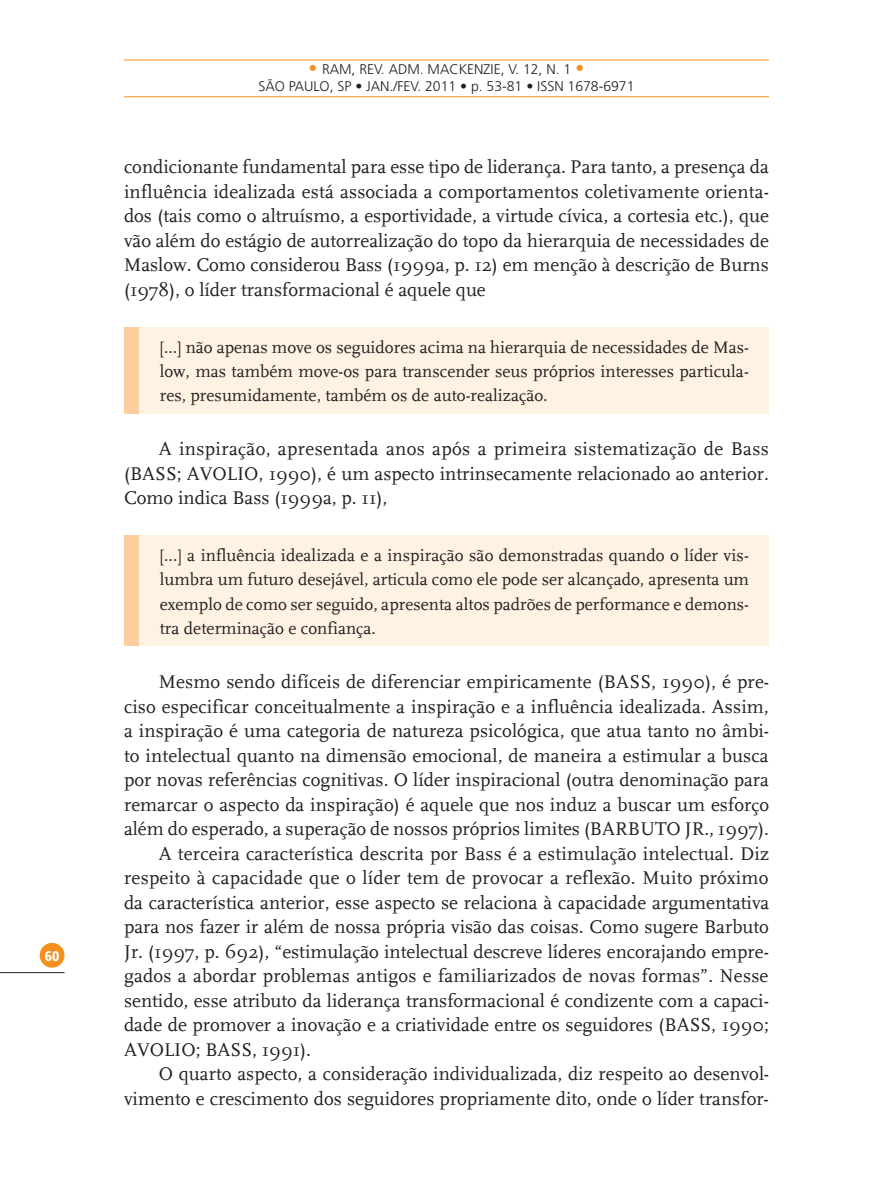
<style>
.page{position:relative;width:893px;height:1191px;background:#fff}
.page>*{position:absolute;margin:0;border:0;box-sizing:border-box;transform-origin:0 0}
.t1{font:19.25px/24.5px "FF Scala Definitive";color:#231f20;text-align:justify}
.t2{font:17.5px/24.2px "FF Scala Definitive";color:#231f20;text-align:justify}
.t3{font:300 14px/16.8px "Frutiger LT Std";color:#231f20;text-align:center}
.t4{font:900 condensed 14px "Frutiger LT Std";color:#fff}
.s1{font-size:17.5px;color:#f4901d}
</style>
<div class="page">
<div style="left:40px;top:943px;width:24px;height:24px;background:#f4901d;border-radius:50%"></div>
<hr style="left:0;top:972px;width:64px;height:1px;background:#231f20">
<hr style="left:124px;top:96px;width:645px;height:1px;background:#f4901d">
<hr style="left:124px;top:60px;width:645px;height:1px;background:#f4901d">
<div style="left:124px;top:327px;width:16px;height:86px;background:#fcce9d"></div>
<div style="left:140px;top:327px;width:629px;height:86px;background:#fef2e3"></div>
<div style="left:124px;top:536px;width:16px;height:110px;background:#fcce9d"></div>
<div style="left:140px;top:536px;width:629px;height:110px;background:#fef2e3"></div>
<p class="t4" style="left:45px;top:947px;width:16px">60</p>
<p class="t3" style="left:258px;top:61px;width:378px"><span class="s1">•</span> RAM, REV. ADM. MACKENZIE, V. 12, N. 1 <span class="s1">•<br></span>SÃO PAULO, SP • JAN./FEV. 2011 • p. 53-81 • ISSN 1678-6971</p>
<p class="t1" style="left:124px;top:155px;width:646px">condicionante fundamental para esse tipo de liderança. Para tanto, a presença da influência idealizada está associada a comportamentos coletivamente orienta&shy;dos (tais como o altruísmo, a esportividade, a virtude cívica, a cortesia etc.), que vão além do estágio de autorrealização do topo da hierarquia de necessidades de Maslow. Como considerou Bass (1999a, p. 12) em menção à descrição de Burns (1978), o líder transformacional é aquele que</p>
<p class="t2" style="left:160px;top:335px;width:591px">[...] não apenas move os seguidores acima na hierarquia de necessidades de Mas&shy;low, mas também move-os para transcender seus próprios interesses particula&shy;res, presumidamente, também os de auto-realização.</p>
<p class="t1" style="left:124px;top:437px;width:646px;text-indent:35px">A inspiração, apresentada anos após a primeira sistematização de Bass (BASS; AVOLIO, 1990), é um aspecto intrinsecamente relacionado ao anterior.<br>Como indica Bass (1999a, p. 11),</p>
<p class="t2" style="left:160px;top:544px;width:591px">[...] a influência idealizada e a inspiração são demonstradas quando o líder vis&shy;lumbra um futuro desejável, articula como ele pode ser alcançado, apresenta um exemplo de como ser seguido, apresenta altos padrões de performance e demons&shy;tra determinação e confiança.</p>
<p class="t1" style="left:159px;top:670px;width:612px">Mesmo sendo difíceis de diferenciar empiricamente (BASS, 1990), é pre-</p>
<p class="t1" style="left:124px;top:694px;width:646px">ciso especificar conceitualmente a inspiração e a influência idealizada. Assim,</p>
<p class="t1" style="left:124px;top:719px;width:646px">a inspiração é uma categoria de natureza psicológica, que atua tanto no âmbi-</p>
<p class="t1" style="left:124px;top:743px;width:646px">to intelectual quanto na dimensão emocional, de maneira a estimular a busca</p>
<p class="t1" style="left:124px;top:768px;width:646px">por novas referências cognitivas. O líder inspiracional (outra denominação para</p>
<p class="t1" style="left:124px;top:792px;width:647px">remarcar o aspecto da inspiração) é aquele que nos induz a buscar um esforço</p>
<p class="t1" style="left:124px;top:817px;width:646px">além do esperado, a superação de nossos próprios limites (BARBUTO JR., 1997).</p>
<p class="t1" style="left:159px;top:841px;width:612px">A terceira característica descrita por Bass é a estimulação intelectual. Diz</p>
<p class="t1" style="left:124px;top:866px;width:646px">respeito à capacidade que o líder tem de provocar a reflexão. Muito próximo</p>
<p class="t1" style="left:124px;top:890px;width:647px">da característica anterior, esse aspecto se relaciona à capacidade argumentativa</p>
<p class="t1" style="left:124px;top:915px;width:646px">para nos fazer ir além de nossa própria visão das coisas. Como sugere Barbuto</p>
<p class="t1" style="left:124px;top:939px;width:646px">Jr. (1997, p. 692), “estimulação intelectual descreve líderes encorajando empre-</p>
<p class="t1" style="left:124px;top:964px;width:646px">gados a abordar problemas antigos e familiarizados de novas formas”. Nesse</p>
<p class="t1" style="left:124px;top:988px;width:646px">sentido, esse atributo da liderança transformacional é condizente com a capaci-</p>
<p class="t1" style="left:124px;top:1013px;width:646px">dade de promover a inovação e a criatividade entre os seguidores (BASS, 1990;</p>
<p class="t1" style="left:124px;top:1037px;width:188px">AVOLIO; BASS, 1991).</p>
<p class="t1" style="left:159px;top:1062px;width:612px">O quarto aspecto, a consideração individualizada, diz respeito ao desenvol-</p>
<p class="t1" style="left:124px;top:1086px;width:646px">vimento e crescimento dos seguidores propriamente dito, onde o líder transfor-</p>
</div>
